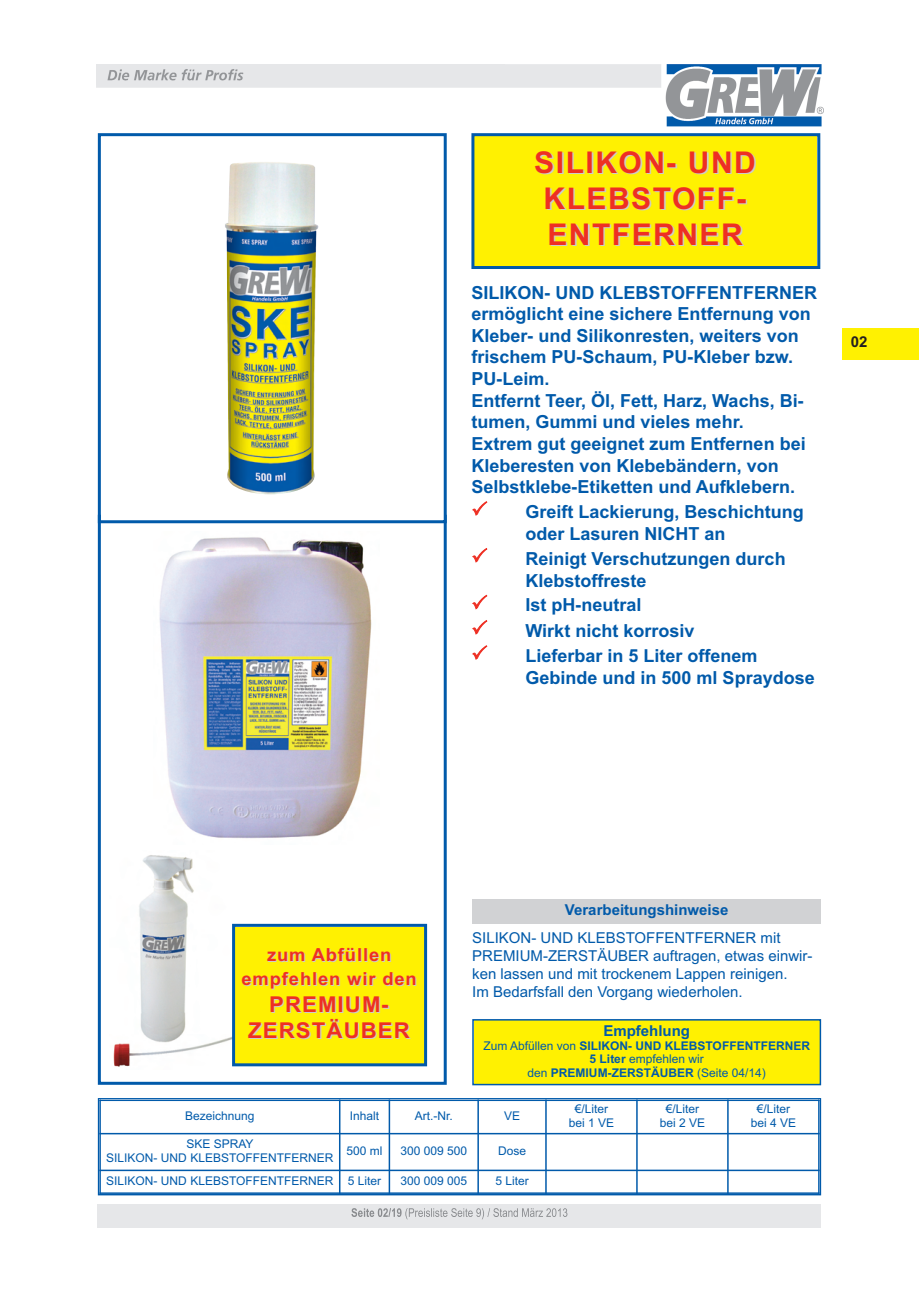
<style>
.page{position:relative;width:919px;height:1289px;background:#fff}
.page>*{position:absolute;margin:0;border:0;box-sizing:border-box;transform-origin:0 0}
.t1{font:700 30px/36px "Arial";letter-spacing:.05em;color:#ccc;text-align:center}
.t2{font:700 21.9px/26.2px "Arial";letter-spacing:.05em;color:#ccc;text-align:center}
.t3{font:700 18px/21.6px "Arial";color:#015aaa}
.t4{font:700 18px/24.5px "Arial";letter-spacing:.05em;color:#ccc;text-align:center}
.t5{font:15px/18px "Arial";color:#015aaa}
.t6{font:700 15px "Arial";color:#015aaa}
.t7{font:700 15px "Arial";color:#231f20}
.t8{font:12px/14.4px "Arial";color:#015aaa;text-align:center}
.t9{font:700 12px/13.5px "Arial";color:#015aaa;text-align:center}
.s1{font-weight:400}
</style>
<div class="page">
<div style="left:98px;top:1203px;width:723px;height:23px;background:#e6e7e9"></div>
<img style="left:97px;top:65px;width:726px;height:62px">
<div style="left:842px;top:327px;width:76px;height:32px;background:#fff101"></div>
<div style="left:474px;top:136px;width:343px;height:130px;background:#fff101"></div>
<div style="left:471px;top:133px;width:349px;height:136px;border:3px solid #015aaa"></div>
<div style="left:472px;top:898px;width:349px;height:25px;background:#d1d2d4"></div>
<div style="left:473px;top:1020px;width:346px;height:63px;background:#fff101"></div>
<div style="left:472px;top:1019px;width:349px;height:66px;border:2px solid #015aaa"></div>
<div style="left:98px;top:514px;width:348px;height:570px;border:3px solid #015aaa"></div>
<div style="left:98px;top:1097px;width:723px;height:98px;border:2px solid #015aaa"></div>
<hr style="left:99px;top:1099px;width:2px;height:94px;background:#015aaa">
<hr style="left:339px;top:1099px;width:1px;height:94px;background:#015aaa">
<hr style="left:388px;top:1099px;width:2px;height:94px;background:#015aaa">
<hr style="left:477px;top:1099px;width:2px;height:94px;background:#015aaa">
<hr style="left:545px;top:1099px;width:1px;height:94px;background:#015aaa">
<hr style="left:636px;top:1099px;width:1px;height:94px;background:#015aaa">
<hr style="left:727px;top:1099px;width:1px;height:94px;background:#015aaa">
<hr style="left:818px;top:1099px;width:1px;height:94px;background:#015aaa">
<hr style="left:99px;top:1099px;width:720px;height:1px;background:#015aaa">
<hr style="left:99px;top:1132px;width:720px;height:2px;background:#015aaa">
<hr style="left:99px;top:1169px;width:720px;height:2px;background:#015aaa">
<hr style="left:99px;top:1192px;width:720px;height:1px;background:#015aaa">
<img style="left:113px;top:855px;width:156px;height:212px">
<div style="left:235px;top:926px;width:189px;height:137px;background:#fff101"></div>
<div style="left:232px;top:923px;width:195px;height:143px;border:3px solid #015aaa"></div>
<svg style="left:351px;top:1208px;width:106px;height:11px"></svg>
<div style="left:101px;top:136px;width:342px;height:384px;background:#fff"></div>
<img style="left:225px;top:162px;width:93px;height:332px">
<div style="left:98px;top:133px;width:348px;height:390px;border:3px solid #015aaa"></div>
<img style="left:159px;top:537px;width:213px;height:302px">
<h1 class="t1" style="left:535px;top:149px;width:223px">SILIKON- UND<br>KLEBSTOFF-<br>ENTFERNER</h1>
<p class="t3" style="left:471px;top:283px;width:347px">SILIKON- UND KLEBSTOFFENTFERNER ermöglicht eine sichere Entfernung von Kleber- und Silikonresten, weiters von frischem PU-Schaum, PU-Kleber bzw.<br>PU-Leim.<br>Entfernt Teer, Öl, Fett, Harz, Wachs, Bi&shy;tumen, Gummi und vieles mehr.<br>Extrem gut geeignet zum Entfernen bei Kleberesten von Klebebändern, von Selbstklebe-Etiketten und Aufklebern.</p>
<p class="t3" style="left:525px;top:502px;width:280px;line-height:22px">Greift Lackierung, Beschichtung oder Lasuren NICHT an</p>
<p class="t3" style="left:525px;top:549px;width:262px;line-height:22px">Reinigt Verschutzungen durch<br>Klebstoffreste</p>
<p class="t3" style="left:525px;top:594px;width:234px;line-height:25.2px">Ist pH-neutral<br>Wirkt nicht korrosiv<br>Lieferbar in 5 Liter offenem</p>
<p class="t3" style="left:525px;top:668px;width:291px">Gebinde und in 500 ml Spraydose</p>
<p class="t7" style="left:850px;top:337px;width:18px">02</p>
<p class="t4" style="left:242px;top:945px;width:177px">zum Abfüllen empfehlen wir den</p>
<p class="t2" style="left:249px;top:993px;width:163px">PREMIUM-<br>ZERSTÄUBER</p>
<p class="t6" style="left:565px;top:904px;width:165px">Verarbeitungshinweise</p>
<p class="t5" style="left:472px;top:929px;width:342px">SILIKON- UND KLEBSTOFFENTFERNER mit PREMIUM-ZERSTÄUBER auftragen, etwas einwir&shy;ken lassen und mit trockenem Lappen reinigen.<br>Im Bedarfsfall den Vorgang wiederholen.</p>
<p class="t6" style="left:603px;top:1025px;width:88px">Empfehlung</p>
<p class="t9" style="left:483px;top:1039px;width:328px"><span class="s1">Zum Abfüllen von</span> SILIKON- UND KLEBSTOFFENTFERNER<br>5 Liter <span class="s1">empfehlen wir<br>den</span> PREMIUM-ZERSTÄUBER <span class="s1">(Seite 04/14)</span></p>
<p class="t8" style="left:185px;top:1109px;width:71px">Bezeichnung</p>
<p class="t8" style="left:350px;top:1109px;width:31px">Inhalt</p>
<p class="t8" style="left:415px;top:1109px;width:40px">Art.-Nr.</p>
<p class="t8" style="left:504px;top:1109px;width:18px">VE</p>
<p class="t8" style="left:568px;top:1102px;width:47px">€/Liter bei 1 VE</p>
<p class="t8" style="left:659px;top:1102px;width:47px">€/Liter bei 2 VE</p>
<p class="t8" style="left:750px;top:1102px;width:47px">€/Liter bei 4 VE</p>
<p class="t8" style="left:106px;top:1137px;width:229px">SKE SPRAY<br>SILIKON- UND KLEBSTOFFENTFERNER</p>
<p class="t8" style="left:346px;top:1144px;width:38px">500 ml</p>
<p class="t8" style="left:400px;top:1144px;width:68px">300 009 500</p>
<p class="t8" style="left:498px;top:1144px;width:30px">Dose</p>
<p class="t8" style="left:106px;top:1174px;width:276px">SILIKON- UND KLEBSTOFFENTFERNER 5 Liter</p>
<p class="t8" style="left:400px;top:1174px;width:68px">300 009 005</p>
<p class="t8" style="left:495px;top:1174px;width:35px">5 Liter</p>
</div>
